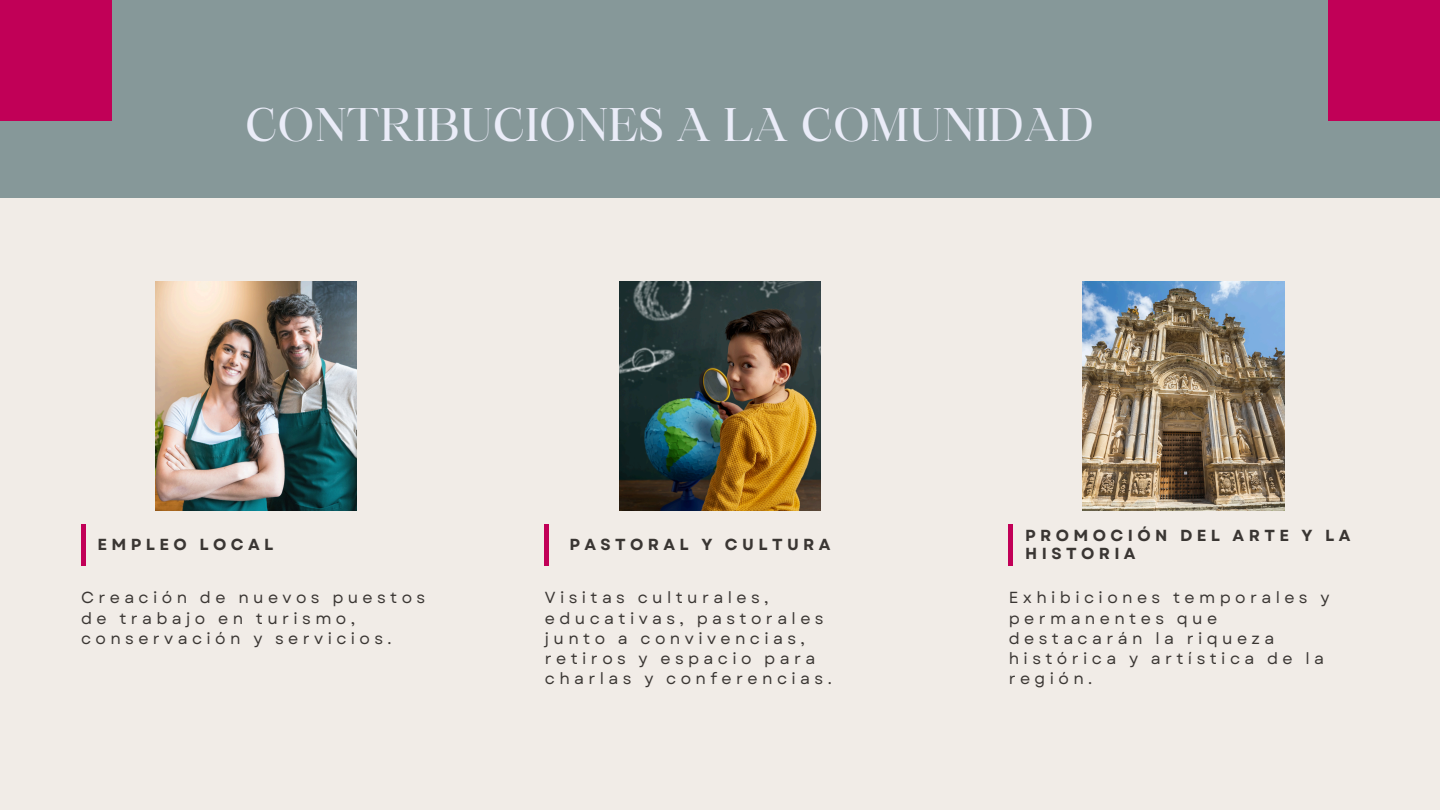
<style>
.page{position:relative;width:1440px;height:810px;background:#869899}
.page>*{position:absolute;margin:0;border:0;box-sizing:border-box;transform-origin:0 0}
.t1{font:45.2px "Maharlika";color:#eaecf8}
.t2{font:16px/20.2px "Garet";letter-spacing:.275em;color:#3a3633}
.t3{font:700 16px/17.2px "Garet";letter-spacing:.275em;color:#3a3633}
</style>
<div class="page">
<div style="left:0;top:198px;width:1440px;height:612px;background:#f1ece7"></div>
<img style="left:155px;top:281px;width:202px;height:230px">
<img style="left:619px;top:281px;width:202px;height:230px">
<img style="left:1083px;top:281px;width:202px;height:230px">
<hr style="left:81px;top:524px;width:4px;height:42px;background:#c10057">
<hr style="left:545px;top:524px;width:4px;height:42px;background:#c10057">
<hr style="left:1009px;top:524px;width:4px;height:42px;background:#c10057">
<div style="left:0;top:0;width:112px;height:121px;background:#c10057"></div>
<div style="left:1328px;top:0;width:112px;height:121px;background:#c10057"></div>
<p class="t1" style="left:245px;top:106px;width:850px">CONTRIBUCIONES A LA COMUNIDAD</p>
<p class="t3" style="left:98px;top:536px;width:177px">EMPLEO LOCAL</p>
<p class="t3" style="left:570px;top:536px;width:263px">PASTORAL Y CULTURA</p>
<h2 class="t3" style="left:1025px;top:527px;width:327px">PROMOCIÓN DEL ARTE Y LA<br>HISTORIA</h2>
<p class="t2" style="left:81px;top:588px;width:346px">Creación de nuevos puestos de trabajo en turismo, conservación y servicios.</p>
<p class="t2" style="left:545px;top:588px;width:288px">Visitas culturales, educativas, pastorales junto a convivencias, retiros y espacio para charlas y conferencias.</p>
<h2 class="t2" style="left:1009px;top:588px;width:322px">Exhibiciones temporales y permanentes que destacarán la riqueza histórica y artística de la región.</h2>
</div>
